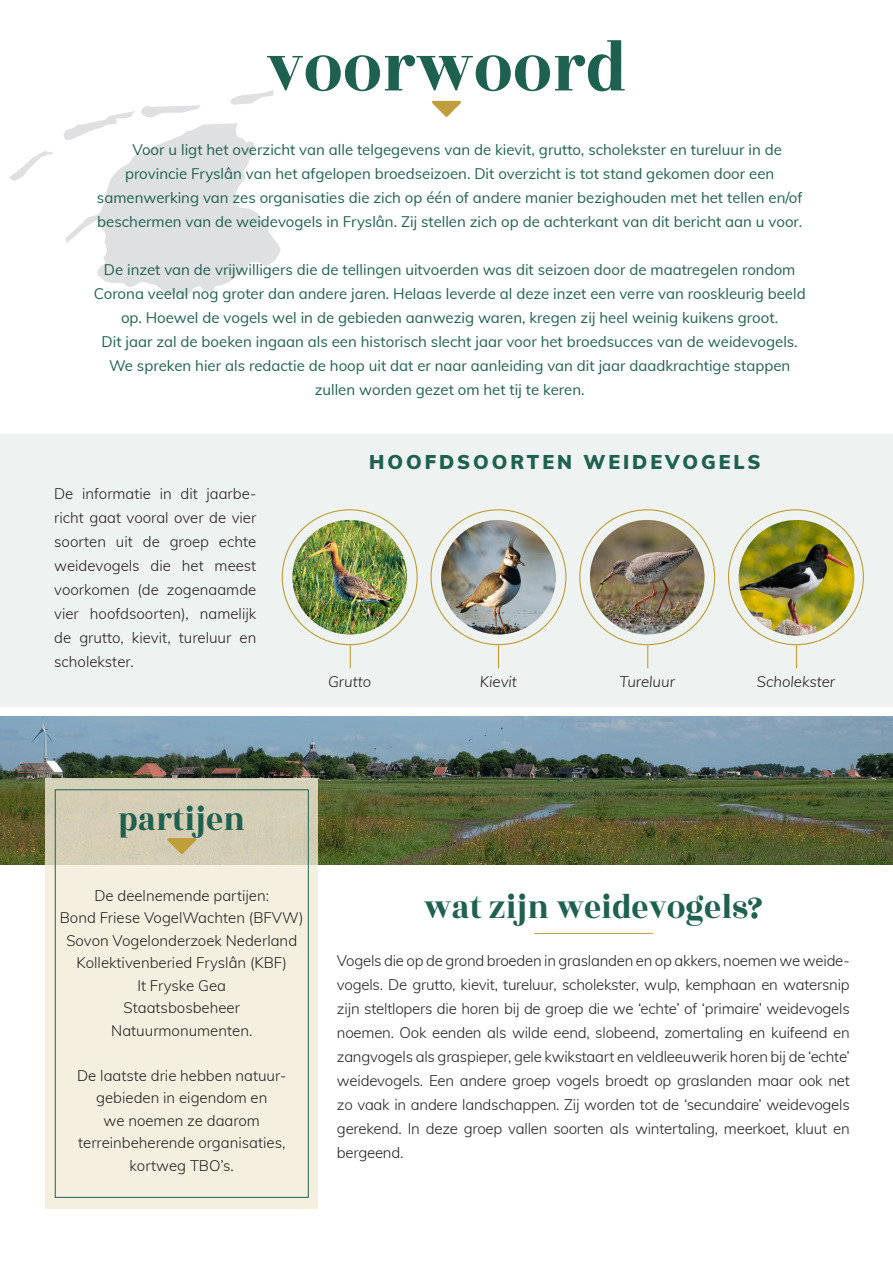
<style>
.page{position:relative;width:893px;height:1263px;background:#fff}
.page>*{position:absolute;margin:0;border:0;box-sizing:border-box;transform-origin:0 0}
.H2_centre_GREEN{font:75px "Rozha One";color:#1f6151;scale:.93 1}
.H2_centre_GREEN-2{font:36px "Rozha One";color:#1f6151;scale:.93 1}
.t1{font:900 19.5px "Muli";letter-spacing:.15em;color:#1f6151}
.t2{font:300 15px/24px "Muli";color:#231f20;text-align:justify}
.H2_centre_GREEN-3{font:15px/24px "Muli";color:#1f6151;text-align:center}
.t3{font:italic 300 15px "Muli";color:#231f20}
</style>
<div class="page">
<img style="left:0;top:716px;width:893px;height:148px">
<svg style="left:9px;top:90px;width:272px;height:206px"></svg>
<div style="left:0;top:434px;width:893px;height:273px;background:#eef2f1"></div>
<hr style="left:534px;top:933px;width:119px;height:1px;background:#c09e3b">
<svg style="left:432px;top:100px;width:29px;height:17px"></svg>
<svg style="left:46px;top:778px;width:272px;height:431px;background:#ebe6d5"></svg>
<svg style="left:162px;top:837px;width:39px;height:20px"></svg>
<div style="left:55px;top:790px;width:253px;height:407px;border:1px solid #1f6151"></div>
<img style="left:441px;top:520px;width:115px;height:114px;border-radius:57px">
<svg style="left:498px;top:645px;width:1px;height:23px"></svg>
<img style="left:292px;top:520px;width:115px;height:114px;border-radius:57px">
<svg style="left:350px;top:645px;width:1px;height:23px"></svg>
<img style="left:739px;top:520px;width:115px;height:116px;border-radius:58px">
<svg style="left:796px;top:645px;width:1px;height:23px"></svg>
<img style="left:590px;top:520px;width:114px;height:114px;border-radius:57px">
<svg style="left:647px;top:645px;width:1px;height:23px"></svg>
<p class="H2_centre_GREEN" style="left:266px;top:16px;width:389px">voorwoord</p>
<p class="H2_centre_GREEN-3" style="left:132px;top:137px;width:651px">Voor u ligt het overzicht van alle telgegevens van de kievit, grutto, scholekster en tureluur in de</p>
<p class="H2_centre_GREEN-3" style="left:125px;top:161px;width:651px">provincie Fryslân van het afgelopen broedseizoen. Dit overzicht is tot stand gekomen door een</p>
<p class="H2_centre_GREEN-3" style="left:97px;top:185px;width:707px">samenwerking van zes organisaties die zich op één of andere manier bezighouden met het tellen en/of</p>
<p class="H2_centre_GREEN-3" style="left:97px;top:209px;width:706px">beschermen van de weidevogels in Fryslân. Zij stellen zich op de achterkant van dit bericht aan u voor.</p>
<p class="H2_centre_GREEN-3" style="left:94px;top:257px;width:713px">De inzet van de vrijwilligers die de tellingen uitvoerden was dit seizoen door de maatregelen rondom<br>Corona veelal nog groter dan andere jaren. Helaas leverde al deze inzet een verre van rooskleurig beeld op. Hoewel de vogels wel in de gebieden aanwezig waren, kregen zij heel weinig kuikens groot.</p>
<p class="H2_centre_GREEN-3" style="left:102px;top:329px;width:698px">Dit jaar zal de boeken ingaan als een historisch slecht jaar voor het broedsucces van de weidevogels.<br>We spreken hier als redactie de hoop uit dat er naar aanleiding van dit jaar daadkrachtige stappen zullen worden gezet om het tij te keren.</p>
<p class="t2" style="left:54px;top:481px;width:204px">De informatie in dit jaarbe&shy;richt gaat vooral over de vier soorten uit de groep echte weidevogels die het meest voorkomen (de zogenaamde vier hoofdsoorten), namelijk de grutto, kievit, tureluur en scholekster.</p>
<p class="t1" style="left:369px;top:448px;width:393px">HOOFDSOORTEN WEIDEVOGELS</p>
<p class="t3" style="left:328px;top:671px;width:45px">Grutto</p>
<p class="t3" style="left:480px;top:671px;width:39px">Kievit</p>
<p class="t3" style="left:619px;top:671px;width:57px">Tureluur</p>
<p class="t3" style="left:757px;top:671px;width:80px">Scholekster</p>
<p class="H2_centre_GREEN-2" style="left:119px;top:794px;width:137px">partijen</p>
<p class="t2" style="left:94px;top:882px;width:176px">De deelnemende partijen:</p>
<p class="t2" style="left:60px;top:905px;width:245px">Bond Friese VogelWachten (BFVW)</p>
<p class="t2" style="left:66px;top:927px;width:232px">Sovon Vogelonderzoek Nederland</p>
<p class="t2" style="left:77px;top:950px;width:212px">Kollektivenberied Fryslân (KBF)</p>
<p class="t2" style="left:137px;top:972px;width:90px">It Fryske Gea</p>
<p class="t2" style="left:124px;top:995px;width:118px">Staatsbosbeheer</p>
<p class="t2" style="left:111px;top:1017px;width:143px">Natuurmonumenten.</p>
<p class="t2" style="left:77px;top:1063px;width:211px;line-height:22.5px;text-align:center">De laatste drie hebben natuur&shy;gebieden in eigendom en<br>we noemen ze daarom terreinbeherende organisaties, kortweg TBO’s.</p>
<p class="H2_centre_GREEN-2" style="left:424px;top:882px;width:366px">wat zijn weidevogels?</p>
<p class="t2" style="left:337px;top:948px;width:514px">Vogels die op de grond broeden in graslanden en op akkers, noemen we weide&shy;vogels. De grutto, kievit, tureluur, scholekster, wulp, kemphaan en watersnip zijn steltlopers die horen bij de groep die we ‘echte’ of ‘primaire’ weidevogels noemen. Ook eenden als wilde eend, slobeend, zomertaling en kuifeend en zangvogels als graspieper, gele kwikstaart en veldleeuwerik horen bij de ‘echte’ weidevogels. Een andere groep vogels broedt op graslanden maar ook net zo vaak in andere landschappen. Zij worden tot de ‘secundaire’ weidevogels gerekend. In deze groep vallen soorten als wintertaling, meerkoet, kluut en bergeend.</p>
</div>
